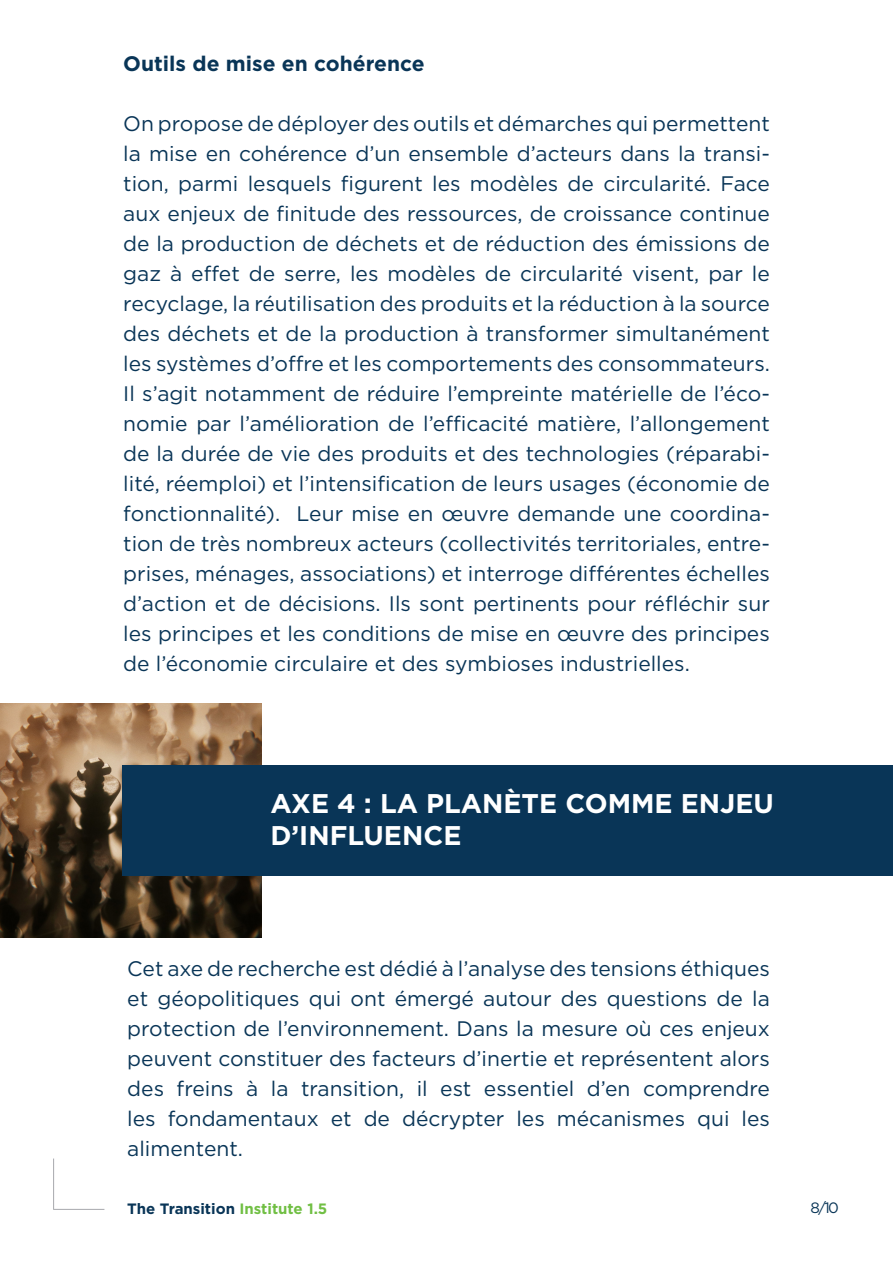
<style>
.page{position:relative;width:893px;height:1263px;background:#fff}
.page>*{position:absolute;margin:0;border:0;box-sizing:border-box;transform-origin:0 0}
.Titre_parties_V2{font:700 27px "Gotham";color:#fff}
.Textee{font:21px/30px "Gotham";color:#093557;text-align:justify}
.Textee-2{font:700 21px "Gotham";color:#093557}
.titre_bas_de_page{font:700 15px "Gotham";color:#093557}
.numéro_page{font:15px "Gotham";color:#093557}
.s1{color:#71bf44}
</style>
<div class="page">
<hr style="left:53px;top:1158px;width:1px;height:51px;background:#a8a9ad">
<hr style="left:53px;top:1209px;width:51px;height:1px;background:#a8a9ad">
<img style="left:0;top:704px;width:262px;height:234px">
<div style="left:122px;top:765px;width:771px;height:111px;background:#093557"></div>
<p class="Textee-2" style="left:123px;top:49px;width:303px">Outils de mise en cohérence</p>
<p class="Textee" style="left:123px;top:108px;width:648px">On propose de déployer des outils et démarches qui permettent la mise en cohérence d’un ensemble d’acteurs dans la transi&shy;tion, parmi lesquels figurent les modèles de circularité. Face aux enjeux de finitude des ressources, de croissance continue de la production de déchets et de réduction des émissions de gaz à effet de serre, les modèles de circularité visent, par le recyclage, la réutilisation des produits et la réduction à la source des déchets et de la production à transformer simultanément les systèmes d’offre et les comportements des consommateurs.<br>Il s’agit notamment de réduire l’empreinte matérielle de l’éco&shy;nomie par l’amélioration de l’efficacité matière, l’allongement de la durée de vie des produits et des technologies (réparabi&shy;lité, réemploi) et l’intensification de leurs usages (économie de fonctionnalité). Leur mise en œuvre demande une coordina&shy;tion de très nombreux acteurs (collectivités territoriales, entre&shy;prises, ménages, associations) et interroge différentes échelles d’action et de décisions. Ils sont pertinents pour réfléchir sur les principes et les conditions de mise en œuvre des principes de l’économie circulaire et des symbioses industrielles.</p>
<p class="Titre_parties_V2" style="left:270px;top:785px;width:505px">AXE 4 : LA PLANÈTE COMME ENJEU</p>
<p class="Titre_parties_V2" style="left:270px;top:817px;width:192px">D’INFLUENCE</p>
<p class="Textee" style="left:127px;top:953px;width:644px">Cet axe de recherche est dédié à l’analyse des tensions éthiques et géopolitiques qui ont émergé autour des questions de la protection de l’environnement. Dans la mesure où ces enjeux peuvent constituer des facteurs d’inertie et représentent alors des freins à la transition, il est essentiel d’en comprendre les fondamentaux et de décrypter les mécanismes qui les alimentent.</p>
<p class="titre_bas_de_page" style="left:127px;top:1198px;width:202px">The Transition <span class="s1">Institute 1.5</span></p>
<p class="numéro_page" style="left:810px;top:1198px;width:30px">8/10</p>
</div>
